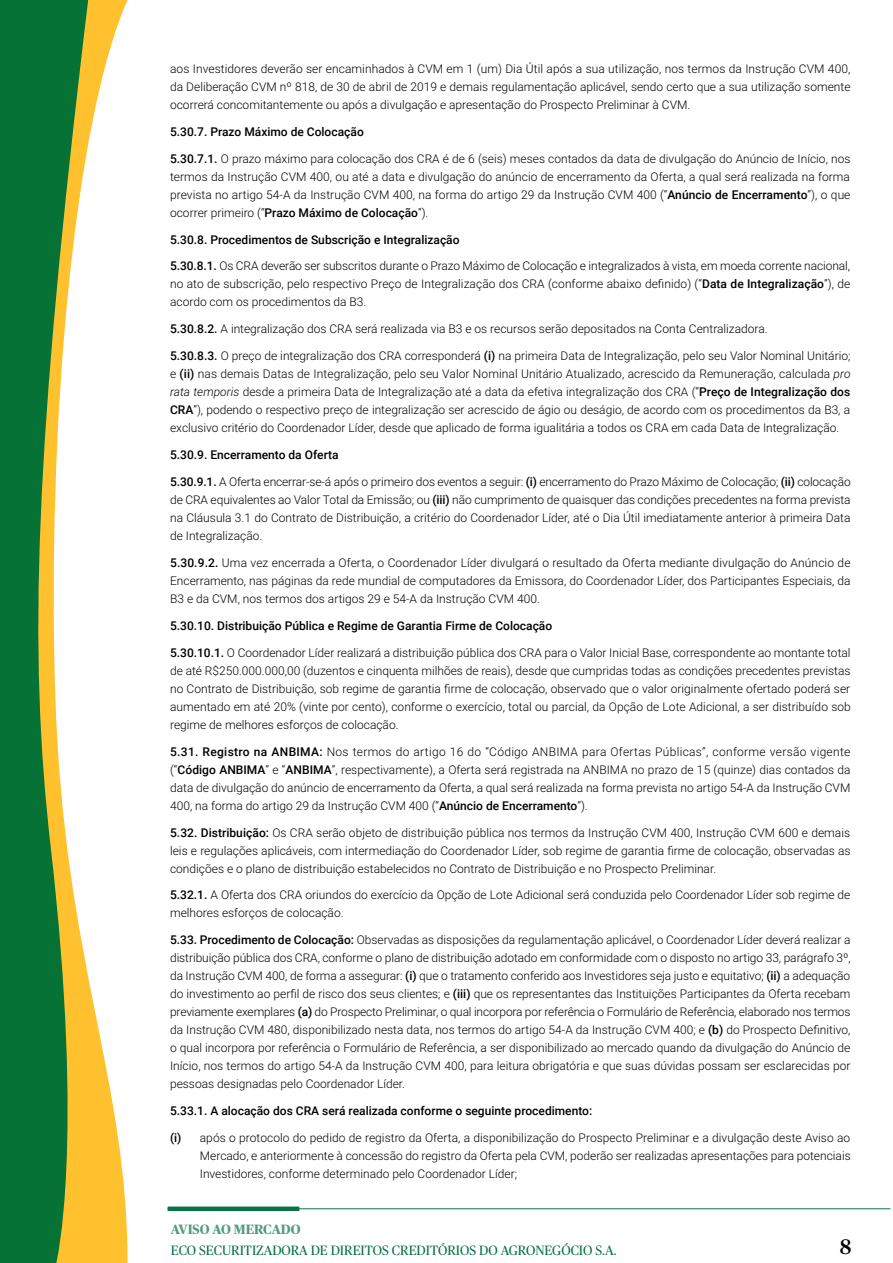
<style>
.page{position:relative;width:893px;height:1263px;background:#fff}
.page>*{position:absolute;margin:0;border:0;box-sizing:border-box;transform-origin:0 0}
.t1{font:500 21px "Publico";color:#000}
.t2{font:13.5px "Publico";color:#097247}
.t3{font:700 13.5px "Publico";color:#539c7e}
.t4{font:300 12px/18px "Roboto";color:#000;text-align:justify}
.t5{font:500 12px "Roboto";color:#000}
.s1{font-weight:500}
.s2{font-style:italic}
</style>
<div class="page">
<hr style="left:168px;top:1208px;width:722px;height:1px;background:#097247">
<div style="left:168px;top:1206px;width:131px;height:5px;background:#097247"></div>
<div style="left:0;top:0;width:28px;height:1263px;background:#067235"></div>
<svg style="left:28px;top:0;width:100px;height:1263px"></svg>
<p class="t4" style="left:170px;top:59px;width:682px">aos Investidores deverão ser encaminhados à CVM em 1 (um) Dia Útil após a sua utilização, nos termos da Instrução CVM 400, da Deliberação CVM nº 818, de 30 de abril de 2019 e demais regulamentação aplicável, sendo certo que a sua utilização somente ocorrerá concomitantemente ou após a divulgação e apresentação do Prospecto Preliminar à CVM.</p>
<p class="t5" style="left:170px;top:123px;width:195px">5.30.7. Prazo Máximo de Colocação</p>
<p class="t4" style="left:170px;top:149px;width:682px"><span class="s1">5.30.7.1.</span> O prazo máximo para colocação dos CRA é de 6 (seis) meses contados da data de divulgação do Anúncio de Início, nos termos da Instrução CVM 400, ou até a data e divulgação do anúncio de encerramento da Oferta, a qual será realizada na forma prevista no artigo 54-A da Instrução CVM 400, na forma do artigo 29 da Instrução CVM 400 (“<span class="s1">Anúncio de Encerramento</span>”), o que ocorrer primeiro (“<span class="s1">Prazo Máximo de Colocação</span>”).</p>
<p class="t5" style="left:170px;top:231px;width:291px">5.30.8. Procedimentos de Subscrição e Integralização</p>
<p class="t4" style="left:170px;top:257px;width:682px"><span class="s1">5.30.8.1.</span> Os CRA deverão ser subscritos durante o Prazo Máximo de Colocação e integralizados à vista, em moeda corrente nacional, no ato de subscrição, pelo respectivo Preço de Integralização dos CRA (conforme abaixo definido) (“<span class="s1">Data de Integralização</span>”), de acordo com os procedimentos da B3.</p>
<p class="t4" style="left:170px;top:320px;width:599px"><span class="s1">5.30.8.2.</span> A integralização dos CRA será realizada via B3 e os recursos serão depositados na Conta Centralizadora.</p>
<p class="t4" style="left:170px;top:347px;width:682px"><span class="s1">5.30.8.3.</span> O preço de integralização dos CRA corresponderá <span class="s1">(i)</span> na primeira Data de Integralização, pelo seu Valor Nominal Unitário; e <span class="s1">(ii)</span> nas demais Datas de Integralização, pelo seu Valor Nominal Unitário Atualizado, acrescido da Remuneração, calculada <span class="s2">pro rata temporis</span> desde a primeira Data de Integralização até a data da efetiva integralização dos CRA (“<span class="s1">Preço de Integralização dos CRA</span>”), podendo o respectivo preço de integralização ser acrescido de ágio ou deságio, de acordo com os procedimentos da B3, a exclusivo critério do Coordenador Líder, desde que aplicado de forma igualitária a todos os CRA em cada Data de Integralização.</p>
<p class="t5" style="left:170px;top:446px;width:170px">5.30.9. Encerramento da Oferta</p>
<p class="t4" style="left:170px;top:472px;width:682px"><span class="s1">5.30.9.1.</span> A Oferta encerrar-se-á após o primeiro dos eventos a seguir: <span class="s1">(i)</span> encerramento do Prazo Máximo de Colocação; <span class="s1">(ii)</span> colocação de CRA equivalentes ao Valor Total da Emissão; ou <span class="s1">(iii)</span> não cumprimento de quaisquer das condições precedentes na forma prevista na Cláusula 3.1 do Contrato de Distribuição, a critério do Coordenador Líder, até o Dia Útil imediatamente anterior à primeira Data de Integralização.</p>
<p class="t4" style="left:170px;top:553px;width:682px"><span class="s1">5.30.9.2.</span> Uma vez encerrada a Oferta, o Coordenador Líder divulgará o resultado da Oferta mediante divulgação do Anúncio de Encerramento, nas páginas da rede mundial de computadores da Emissora, do Coordenador Líder, dos Participantes Especiais, da B3 e da CVM, nos termos dos artigos 29 e 54-A da Instrução CVM 400.</p>
<p class="t5" style="left:170px;top:617px;width:384px">5.30.10. Distribuição Pública e Regime de Garantia Firme de Colocação</p>
<p class="t4" style="left:170px;top:643px;width:682px"><span class="s1">5.30.10.1.</span> O Coordenador Líder realizará a distribuição pública dos CRA para o Valor Inicial Base, correspondente ao montante total de até R$250.000.000,00 (duzentos e cinquenta milhões de reais), desde que cumpridas todas as condições precedentes previstas no Contrato de Distribuição, sob regime de garantia firme de colocação, observado que o valor originalmente ofertado poderá ser aumentado em até 20% (vinte por cento), conforme o exercício, total ou parcial, da Opção de Lote Adicional, a ser distribuído sob regime de melhores esforços de colocação.</p>
<p class="t4" style="left:170px;top:742px;width:682px"><span class="s1">5.31. Registro na ANBIMA:</span> Nos termos do artigo 16 do “Código ANBIMA para Ofertas Públicas”, conforme versão vigente (“<span class="s1">Código ANBIMA</span>” e “<span class="s1">ANBIMA</span>”, respectivamente), a Oferta será registrada na ANBIMA no prazo de 15 (quinze) dias contados da data de divulgação do anúncio de encerramento da Oferta, a qual será realizada na forma prevista no artigo 54-A da Instrução CVM 400, na forma do artigo 29 da Instrução CVM 400 (“<span class="s1">Anúncio de Encerramento</span>”).</p>
<p class="t4" style="left:170px;top:823px;width:682px"><span class="s1">5.32. Distribuição:</span> Os CRA serão objeto de distribuição pública nos termos da Instrução CVM 400, Instrução CVM 600 e demais leis e regulações aplicáveis, com intermediação do Coordenador Líder, sob regime de garantia firme de colocação, observadas as condições e o plano de distribuição estabelecidos no Contrato de Distribuição e no Prospecto Preliminar.</p>
<p class="t4" style="left:170px;top:886px;width:682px"><span class="s1">5.32.1.</span> A Oferta dos CRA oriundos do exercício da Opção de Lote Adicional será conduzida pelo Coordenador Líder sob regime de melhores esforços de colocação.</p>
<p class="t4" style="left:170px;top:931px;width:682px"><span class="s1">5.33. Procedimento de Colocação:</span> Observadas as disposições da regulamentação aplicável, o Coordenador Líder deverá realizar a distribuição pública dos CRA, conforme o plano de distribuição adotado em conformidade com o disposto no artigo 33, parágrafo 3º, da Instrução CVM 400, de forma a assegurar: <span class="s1">(i)</span> que o tratamento conferido aos Investidores seja justo e equitativo; <span class="s1">(ii)</span> a adequação do investimento ao perfil de risco dos seus clientes; e <span class="s1">(iii)</span> que os representantes das Instituições Participantes da Oferta recebam previamente exemplares <span class="s1">(a)</span> do Prospecto Preliminar, o qual incorpora por referência o Formulário de Referência, elaborado nos termos da Instrução CVM 480, disponibilizado nesta data, nos termos do artigo 54-A da Instrução CVM 400; e <span class="s1">(b)</span> do Prospecto Definitivo, o qual incorpora por referência o Formulário de Referência, a ser disponibilizado ao mercado quando da divulgação do Anúncio de Início, nos termos do artigo 54-A da Instrução CVM 400, para leitura obrigatória e que suas dúvidas possam ser esclarecidas por pessoas designadas pelo Coordenador Líder.</p>
<p class="t5" style="left:170px;top:1102px;width:424px">5.33.1. A alocação dos CRA será realizada conforme o seguinte procedimento:</p>
<p class="t4" style="left:200px;top:1128px;width:652px;text-indent:-30px"><span class="s1">(i)</span> após o protocolo do pedido de registro da Oferta, a disponibilização do Prospecto Preliminar e a divulgação deste Aviso ao Mercado, e anteriormente à concessão do registro da Oferta pela CVM, poderão ser realizadas apresentações para potenciais Investidores, conforme determinado pelo Coordenador Líder;</p>
<p class="t3" style="left:171px;top:1222px;width:131px">AVISO AO MERCADO</p>
<p class="t2" style="left:171px;top:1243px;width:447px">ECO SECURITIZADORA DE DIREITOS CREDITÓRIOS DO AGRONEGÓCIO S.A.</p>
<h1 class="t1" style="left:840px;top:1235px;width:13px">8</h1>
</div>
